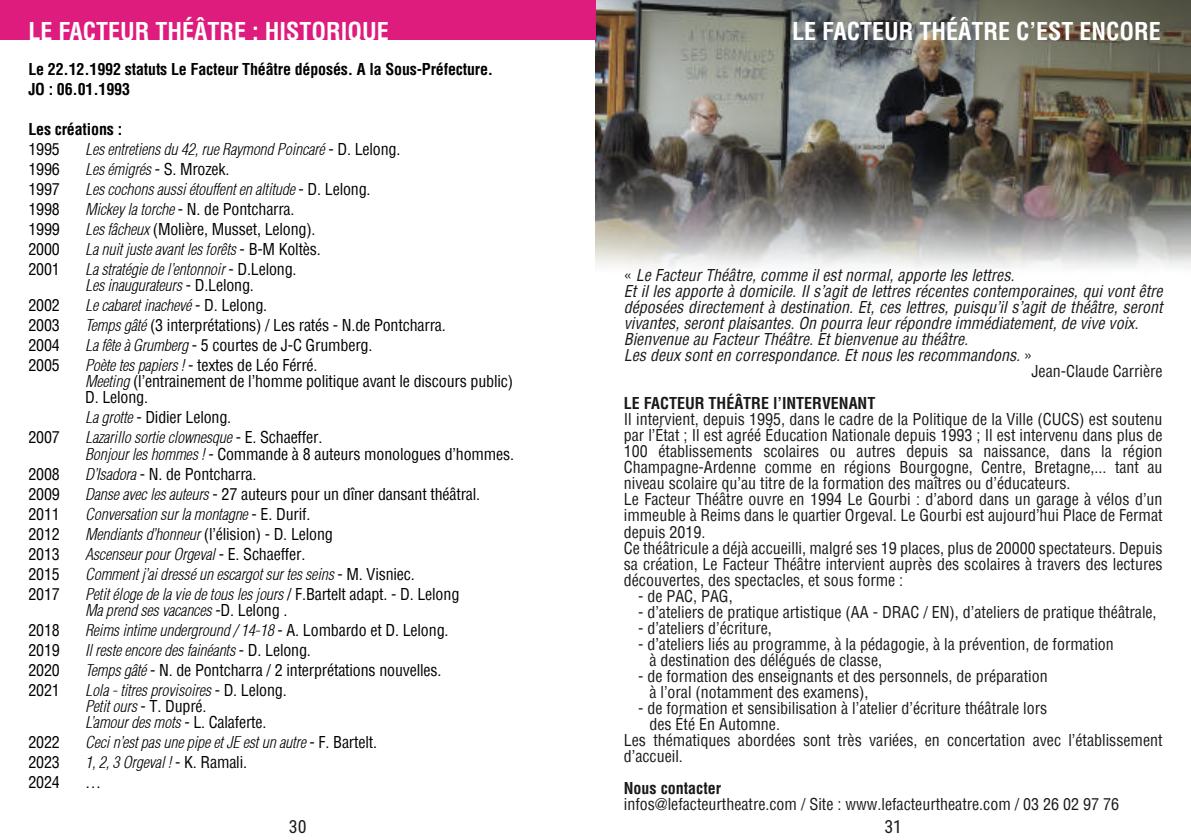
<style>
.page{position:relative;width:1191px;height:840px;background:#fff}
.page>*{position:absolute;margin:0;border:0;box-sizing:border-box;transform-origin:0 0}
.t1{font:700 condensed 24px "Helvetica";color:#fff}
.t2{font:18px "Roboto Condensed";color:#191919}
.t3{font:condensed 16px/16px "Helvetica";color:#191919}
.t4{font:italic 300 condensed 16px/16px "Helvetica";letter-spacing:-.01em;color:#000}
.t5{font:condensed 16px/16px "Helvetica";letter-spacing:-.01em;color:#000}
.t6{font:italic condensed 16px "Helvetica";color:#191919}
.t7{font:700 condensed 16px/20px "Helvetica";letter-spacing:-.01em;color:#000}
.t8{font:700 condensed 16px "Helvetica";color:#191919}
.s1{font-weight:400;font-style:normal}
.s2{font-weight:300;font-style:italic}
.s3{font-style:normal}
</style>
<div class="page">
<img style="left:595px;top:0;width:596px;height:268px">
<div style="left:0;top:0;width:595px;height:40px;background:#de1c7d"></div>
<h1 class="t1" style="left:28px;top:22px;width:362px">LE FACTEUR THÉÂTRE : HISTORIQUE</h1>
<p class="t7" style="left:28px;top:61px;width:466px">Le 22.12.1992 statuts Le Facteur Théâtre déposés. A la Sous-Préfecture.<br>JO : 06.01.1993</p>
<p class="t7" style="left:28px;top:121px;width:95px">Les créations :</p>
<p class="t5" style="left:28px;top:143px;width:33px">1995</p>
<p class="t4" style="left:85px;top:143px;width:317px">Les entretiens du 42, rue Raymond Poincaré <span class="s1">- D. Lelong.</span></p>
<p class="t5" style="left:28px;top:163px;width:33px">1996</p>
<p class="t4" style="left:85px;top:163px;width:146px">Les émigrés <span class="s1">- S. Mrozek.</span></p>
<p class="t5" style="left:28px;top:183px;width:33px">1997</p>
<p class="t4" style="left:85px;top:183px;width:287px">Les cochons aussi étouffent en altitude <span class="s1">- D. Lelong.</span></p>
<p class="t5" style="left:28px;top:203px;width:33px">1998</p>
<p class="t5" style="left:85px;top:203px;width:211px"><span class="s2">Mickey la torche</span> - N. de Pontcharra.</p>
<p class="t5" style="left:28px;top:223px;width:33px">1999</p>
<p class="t5" style="left:85px;top:223px;width:232px"><span class="s2">Les fâcheux</span> (Molière, Musset, Lelong).</p>
<p class="t5" style="left:28px;top:243px;width:33px">2000</p>
<p class="t4" style="left:85px;top:243px;width:237px">La nuit juste avant les forêts <span class="s1">- B-M Koltès.</span></p>
<p class="t5" style="left:28px;top:263px;width:33px">2001</p>
<p class="t4" style="left:85px;top:263px;width:213px">La stratégie de l’entonnoir <span class="s1">- D.Lelong.<br></span>Les inaugurateurs <span class="s1">- D.Lelong.</span></p>
<p class="t5" style="left:28px;top:299px;width:33px">2002</p>
<p class="t4" style="left:85px;top:299px;width:184px">Le cabaret inachevé <span class="s1">- D. Lelong.</span></p>
<p class="t5" style="left:28px;top:319px;width:33px">2003</p>
<p class="t5" style="left:85px;top:319px;width:362px"><span class="s2">Temps gâté</span> (3 interprétations) / Les ratés - N.de Pontcharra.</p>
<p class="t5" style="left:28px;top:339px;width:33px">2004</p>
<p class="t5" style="left:85px;top:339px;width:289px"><span class="s2">La fête à Grumberg</span> - 5 courtes de J-C Grumberg.</p>
<p class="t5" style="left:28px;top:359px;width:33px">2005</p>
<p class="t5" style="left:85px;top:359px;width:429px"><span class="s2">Poète tes papiers !</span> - textes de Léo Férré.<br><span class="s2">Meeting</span> (l’entrainement de l’homme politique avant le discours public)<br>D. Lelong.</p>
<p class="t5" style="left:85px;top:411px;width:148px"><span class="s2">La grotte</span> - Didier Lelong.</p>
<p class="t5" style="left:28px;top:431px;width:33px">2007</p>
<p class="t5" style="left:85px;top:431px;width:430px"><span class="s2">Lazarillo sortie clownesque</span> - E. Schaeffer.<br><span class="s2">Bonjour les hommes !</span> - Commande à 8 auteurs monologues d’hommes.</p>
<p class="t5" style="left:28px;top:467px;width:33px">2008</p>
<p class="t5" style="left:85px;top:467px;width:173px"><span class="s2">D’Isadora</span> - N. de Pontcharra.</p>
<p class="t5" style="left:28px;top:487px;width:33px">2009</p>
<p class="t5" style="left:85px;top:487px;width:397px"><span class="s2">Danse avec les auteurs</span> - 27 auteurs pour un dîner dansant théâtral.</p>
<p class="t5" style="left:28px;top:507px;width:33px">2011</p>
<p class="t4" style="left:85px;top:507px;width:227px">Conversation sur la montagne <span class="s1">- E. Durif.</span></p>
<p class="t5" style="left:28px;top:527px;width:33px">2012</p>
<p class="t5" style="left:85px;top:527px;width:249px"><span class="s2">Mendiants d’honneur</span> (l’élision) - D. Lelong</p>
<p class="t5" style="left:28px;top:547px;width:33px">2013</p>
<p class="t4" style="left:85px;top:547px;width:222px">Ascenseur pour Orgeval <span class="s1">- E. Schaeffer.</span></p>
<p class="t5" style="left:28px;top:567px;width:33px">2015</p>
<p class="t4" style="left:85px;top:567px;width:331px">Comment j’ai dressé un escargot sur tes seins <span class="s1">- M. Visniec.</span></p>
<p class="t5" style="left:28px;top:587px;width:33px">2017</p>
<p class="t4" style="left:85px;top:587px;width:376px">Petit éloge de la vie de tous les jours <span class="s1">/ F.Bartelt adapt. - D. Lelong<br></span>Ma prend ses vacances <span class="s1">-D. Lelong .</span></p>
<p class="t5" style="left:28px;top:623px;width:33px">2018</p>
<p class="t4" style="left:85px;top:623px;width:365px">Reims intime underground / 14-18 <span class="s1">- A. Lombardo et D. Lelong.</span></p>
<p class="t5" style="left:28px;top:643px;width:33px">2019</p>
<p class="t4" style="left:85px;top:643px;width:227px">Il reste encore des fainéants <span class="s1">- D. Lelong.</span></p>
<p class="t5" style="left:28px;top:663px;width:33px">2020</p>
<p class="t5" style="left:85px;top:663px;width:358px"><span class="s2">Temps gâté</span> - N. de Pontcharra / 2 interprétations nouvelles.</p>
<p class="t5" style="left:28px;top:683px;width:33px">2021</p>
<p class="t4" style="left:85px;top:683px;width:203px">Lola - titres provisoires <span class="s1">- D. Lelong.<br></span>Petit ours <span class="s1">- T. Dupré.<br></span>L’amour des mots <span class="s1">- L. Calaferte.</span></p>
<p class="t5" style="left:28px;top:735px;width:33px">2022</p>
<p class="t4" style="left:85px;top:735px;width:293px">Ceci n’est pas une pipe et JE est un autre <span class="s1">- F. Bartelt.</span></p>
<p class="t5" style="left:28px;top:755px;width:33px">2023</p>
<p class="t4" style="left:85px;top:755px;width:163px">1, 2, 3 Orgeval ! <span class="s1">- K. Ramali.</span></p>
<p class="t5" style="left:28px;top:775px;width:33px">2024</p>
<p class="t5" style="left:85px;top:775px;width:17px">…</p>
<h1 class="t1" style="left:792px;top:22px;width:370px">LE FACTEUR THÉÂTRE C’EST ENCORE</h1>
<p class="t6" style="left:624px;top:269px;width:392px"><span class="s3">«</span> Le Facteur Théâtre, comme il est normal, apporte les lettres.</p>
<p class="t6" style="left:624px;top:285px;width:540px">Et il les apporte à domicile. Il s’agit de lettres récentes contemporaines, qui vont être</p>
<p class="t6" style="left:624px;top:301px;width:540px">déposées directement à destination. Et, ces lettres, puisqu’il s’agit de théâtre, seront</p>
<p class="t6" style="left:624px;top:317px;width:516px">vivantes, seront plaisantes. On pourra leur répondre immédiatement, de vive voix.</p>
<p class="t6" style="left:624px;top:333px;width:346px">Bienvenue au Facteur Théâtre. Et bienvenue au théâtre.</p>
<p class="t6" style="left:624px;top:349px;width:410px">Les deux sont en correspondance. Et nous les recommandons. <span class="s3">»</span></p>
<p class="t3" style="left:1031px;top:364px;width:133px">Jean-Claude Carrière</p>
<p class="t8" style="left:624px;top:397px;width:253px">LE FACTEUR THÉÂTRE l’INTERVENANT</p>
<p class="t3" style="left:624px;top:412px;width:540px">Il intervient, depuis 1995, dans le cadre de la Politique de la Ville (CUCS) est soutenu par l’État ; Il est agréé Éducation Nationale depuis 1993 ; Il est intervenu dans plus de 100 établissements scolaires ou autres depuis sa naissance, dans la région Champagne-Ardenne comme en régions Bourgogne, Centre, Bretagne,... tant au niveau scolaire qu’au titre de la formation des maîtres ou d’éducateurs.<br>Le Facteur Théâtre ouvre en 1994 Le Gourbi : d’abord dans un garage à vélos d’un immeuble à Reims dans le quartier Orgeval. Le Gourbi est aujourd’hui Place de Fermat depuis 2019.<br>Ce théâtricule a déjà accueilli, malgré ses 19 places, plus de 20000 spectateurs. Depuis sa création, Le Facteur Théâtre intervient auprès des scolaires à travers des lectures découvertes, des spectacles, et sous forme :</p>
<p class="t3" style="left:638px;top:588px;width:96px">- de PAC, PAG,</p>
<p class="t3" style="left:638px;top:604px;width:520px">- d’ateliers de pratique artistique (AA - DRAC / EN), d’ateliers de pratique théâtrale,</p>
<p class="t3" style="left:638px;top:620px;width:135px">- d’ateliers d’écriture,</p>
<p class="t3" style="left:649px;top:636px;width:466px;text-indent:-11px">- d’ateliers liés au programme, à la pédagogie, à la prévention, de formation à destination des délégués de classe,</p>
<p class="t3" style="left:649px;top:668px;width:400px;text-indent:-11px">- de formation des enseignants et des personnels, de préparation à l’oral (notamment des examens),</p>
<p class="t3" style="left:638px;top:700px;width:411px">- de formation et sensibilisation à l’atelier d’écriture théâtrale lors</p>
<p class="t3" style="left:649px;top:716px;width:132px">des Été En Automne.</p>
<p class="t3" style="left:624px;top:732px;width:540px">Les thématiques abordées sont très variées, en concertation avec l’établissement</p>
<p class="t3" style="left:624px;top:748px;width:61px">d’accueil.</p>
<p class="t8" style="left:624px;top:781px;width:99px">Nous contacter</p>
<p class="t3" style="left:624px;top:796px;width:497px">infos@lefacteurtheatre.com / Site : www.lefacteurtheatre.com / 03 26 02 97 76</p>
<p class="t2" style="left:289px;top:818px;width:19px">30</p>
<p class="t2" style="left:884px;top:818px;width:19px">31</p>
</div>
